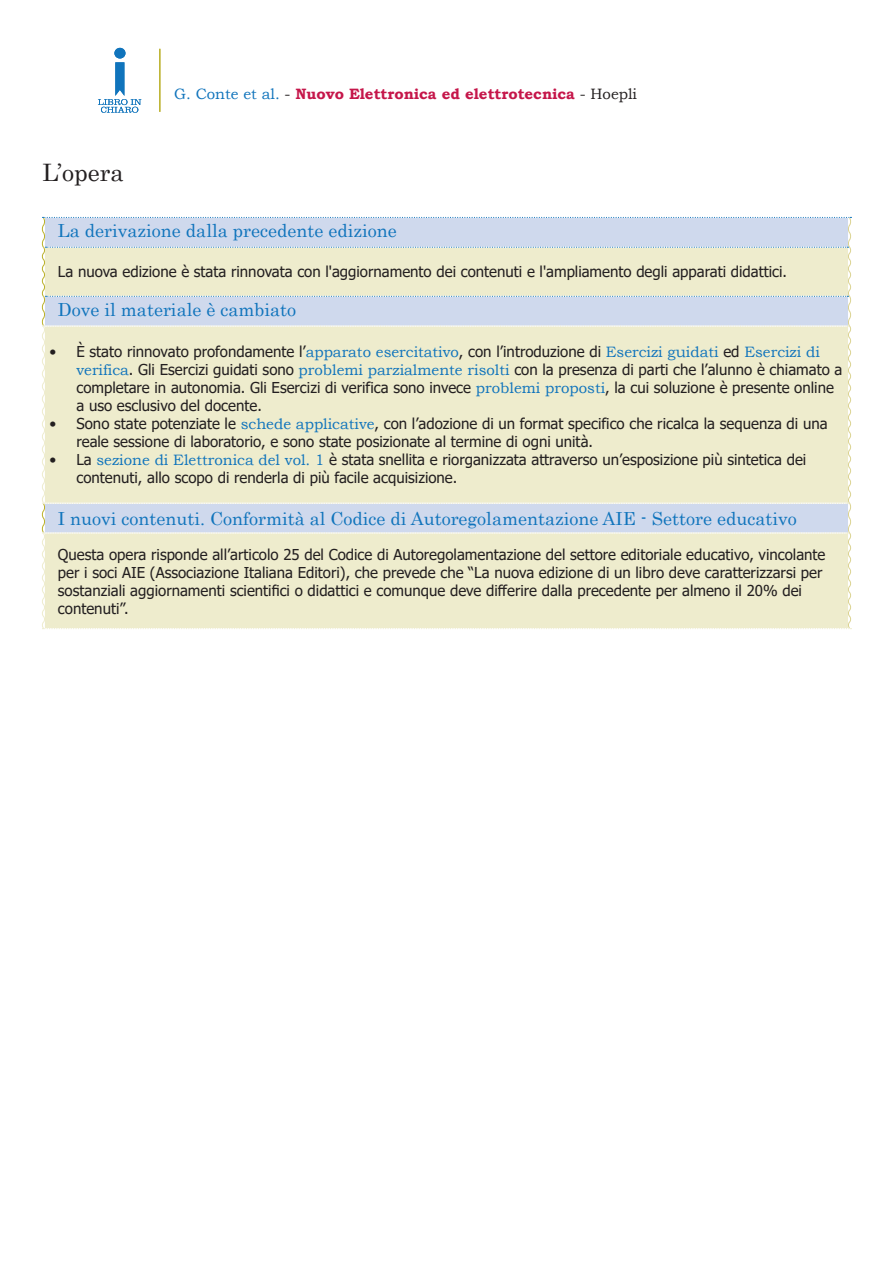
<style>
.page{position:relative;width:893px;height:1263px;background:#fff}
.page>*{position:absolute;margin:0;border:0;box-sizing:border-box;transform-origin:0 0}
.t1{font:24px "Century";color:#231f20}
.t2{font:18px "Century";color:#1074bc}
.t3{font:15px/18px "Tahoma";color:#231f20}
.t4{font:700 15px "Bookman Old Style";color:#c5164a}
.s1{font-weight:400;color:#1074bc}
.s2{font-weight:400;color:#231f20}
.s3{font-family:"Bookman Old Style";color:#1074bc}
</style>
<div class="page">
<svg style="left:41px;top:217px;width:811px;height:412px;background:#e7e8d4"></svg>
<hr style="left:159px;top:49px;width:1px;height:63px;background:#bbb12a">
<div style="left:114px;top:48px;width:11px;height:11px;background:#1074bc;border-radius:50%"></div>
<svg style="left:98px;top:62px;width:43px;height:51px"></svg>
<p class="t1" style="left:43px;top:152px;width:83px">L’opera</p>
<p class="t4" style="left:174px;top:83px;width:464px"><span class="s1">G. Conte et al.</span> <span class="s2">-</span> Nuovo Elettronica ed elettrotecnica <span class="s2">- Hoepli</span></p>
<p class="t2" style="left:58px;top:215px;width:340px">La derivazione dalla precedente edizione</p>
<p class="t3" style="left:58px;top:264px;width:730px">La nuova edizione è stata rinnovata con l'aggiornamento dei contenuti e l'ampliamento degli apparati didattici.</p>
<p class="t2" style="left:58px;top:294px;width:240px">Dove il materiale è cambiato</p>
<p class="t3" style="left:76px;top:344px;width:767px;text-indent:-27px">• Ѐ stato rinnovato profondamente l’<span class="s3">apparato esercitativo</span>, con l’introduzione di <span class="s3">Esercizi guidati</span> ed <span class="s3">Esercizi di verifica</span>. Gli Esercizi guidati sono <span class="s3">problemi parzialmente risolti</span> con la presenza di parti che l’alunno è chiamato a completare in autonomia. Gli Esercizi di verifica sono invece <span class="s3">problemi proposti</span>, la cui soluzione è presente online a uso esclusivo del docente.</p>
<p class="t3" style="left:76px;top:416px;width:753px;text-indent:-27px">• Sono state potenziate le <span class="s3">schede applicative</span>, con l’adozione di un format specifico che ricalca la sequenza di una reale sessione di laboratorio, e sono state posizionate al termine di ogni unità.</p>
<p class="t3" style="left:76px;top:452px;width:731px;text-indent:-27px">• La <span class="s3">sezione di Elettronica del vol. 1</span> è stata snellita e riorganizzata attraverso un’esposizione più sintetica dei contenuti, allo scopo di renderla di più facile acquisizione.</p>
<p class="t2" style="left:58px;top:503px;width:740px">I nuovi contenuti. Conformità al Codice di Autoregolamentazione AIE - Settore educativo</p>
<p class="t3" style="left:58px;top:546px;width:769px">Questa opera risponde all’articolo 25 del Codice di Autoregolamentazione del settore editoriale educativo, vincolante per i soci AIE (Associazione Italiana Editori), che prevede che “La nuova edizione di un libro deve caratterizzarsi per sostanziali aggiornamenti scientifici o didattici e comunque deve differire dalla precedente per almeno il 20% dei contenuti”.</p>
</div>
